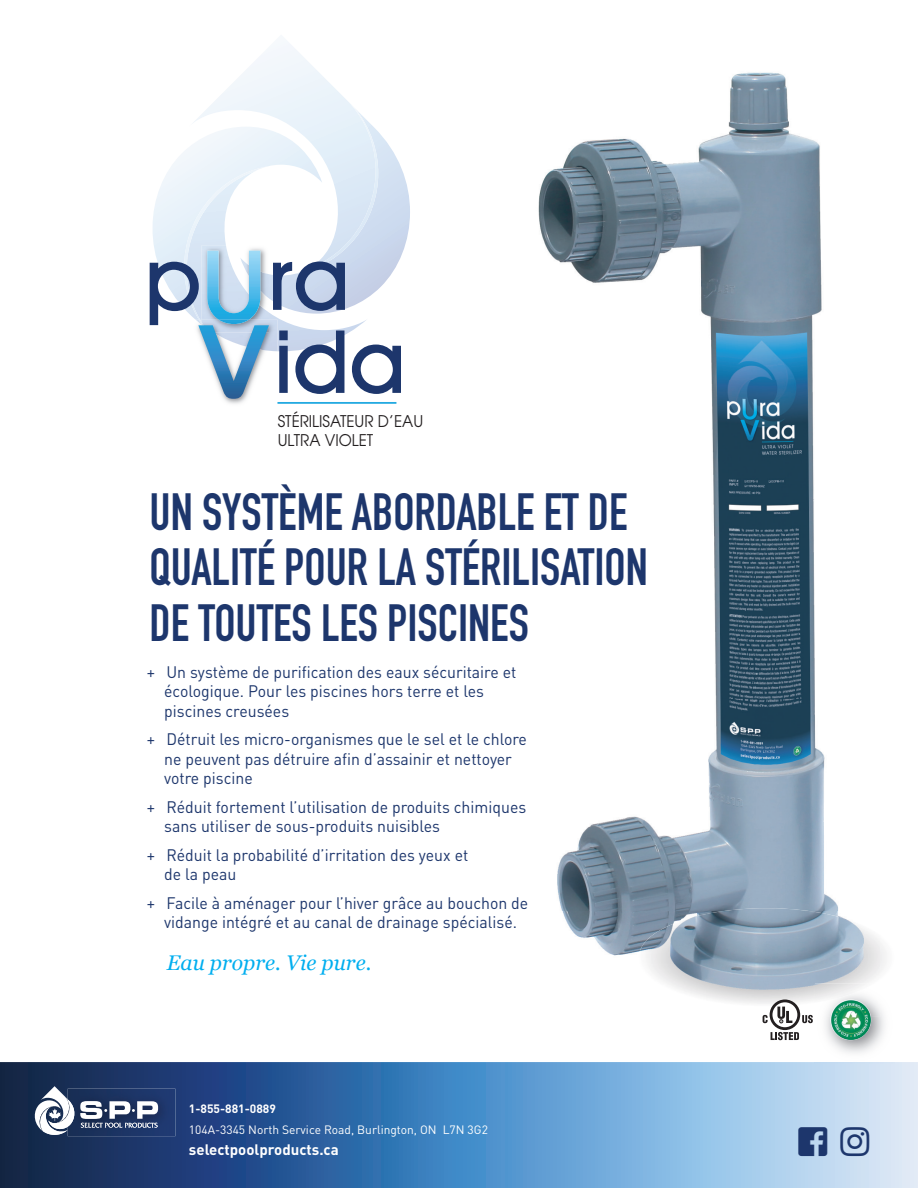
<style>
.page{position:relative;width:918px;height:1188px;background:#fff}
.page>*{position:absolute;margin:0;border:0;box-sizing:border-box;transform-origin:0 0}
.t1{font:51.6px/55.7px "DIN Engschrift Std";color:#1d366c;scale:.96 1}
.t2{font:italic 21.15px "Georgia";color:#00aeef}
.t3{font:16.5px/19.5px "DIN";color:#1d366c;scale:.96 1}
.t4{font:16.05px/19.4px "Avant Garde";color:#231f20;scale:.94 1}
.t5{font:700 15px "DIN";color:#fff}
.t6{font:12px "DIN";color:#fff}
.t7{font:700 12px "DIN";color:#fff}
</style>
<div class="page">
<svg style="left:0;top:1062px;width:918px;height:126px;background:#5c89b9"></svg>
<svg style="left:214px;top:44px;width:134px;height:58px"></svg>
<img style="left:224px;top:399px;width:22px;height:5px">
<svg style="left:150px;top:102px;width:260px;height:297px"></svg>
<hr style="left:277px;top:402px;width:119px;height:2px;background:#24aae1">
<img style="left:158px;top:1089px;width:17px;height:47px">
<svg style="left:33px;top:1086px;width:125px;height:50px"></svg>
<img style="left:538px;top:72px;width:300px;height:839px">
<img style="left:562px;top:911px;width:77px;height:45px">
<img style="left:762px;top:1007px;width:10px;height:10px">
<img style="left:639px;top:908px;width:241px;height:98px">
<img style="left:815px;top:1009px;width:80px;height:55px">
<img style="left:815px;top:983px;width:65px;height:34px">
<img style="left:815px;top:983px;width:60px;height:20px">
<img style="left:830px;top:999px;width:41px;height:41px;border-radius:20px">
<svg style="left:771px;top:1032px;width:28px;height:8px"></svg>
<svg style="left:802px;top:1015px;width:11px;height:8px"></svg>
<svg style="left:770px;top:999px;width:30px;height:31px"></svg>
<div style="left:772px;top:1002px;width:25px;height:25px;background:#fff;border-radius:50%"></div>
<svg style="left:777px;top:1007px;width:15px;height:16px"></svg>
<svg style="left:763px;top:1015px;width:5px;height:8px"></svg>
<svg style="left:799px;top:1127px;width:28px;height:29px"></svg>
<svg style="left:840px;top:1127px;width:29px;height:29px"></svg>
<p class="t4" style="left:278px;top:411px;width:156px">STÉRILISATEUR D’EAU<br>ULTRA VIOLET</p>
<h1 class="t1" style="left:150px;top:484px;width:520px">UN SYSTÈME ABORDABLE ET DE<br>QUALITÉ POUR LA STÉRILISATION<br>DE TOUTES LES PISCINES</h1>
<p class="t3" style="left:164px;top:662px;width:368px;text-indent:-17px">+ Un système de purification des eaux sécuritaire et écologique. Pour les piscines hors terre et les piscines creusées</p>
<p class="t3" style="left:164px;top:729px;width:379px;text-indent:-17px">+ Détruit les micro-organismes que le sel et le chlore ne peuvent pas détruire afin d’assainir et nettoyer votre piscine</p>
<p class="t3" style="left:164px;top:797px;width:379px;text-indent:-17px">+ Réduit fortement l’utilisation de produits chimiques sans utiliser de sous-produits nuisibles</p>
<p class="t3" style="left:164px;top:845px;width:318px;text-indent:-17px">+ Réduit la probabilité d’irritation des yeux et de la peau</p>
<p class="t3" style="left:147px;top:893px;width:399px;text-align:center">+ Facile à aménager pour l’hiver grâce au bouchon de vidange intégré et au canal de drainage spécialisé.</p>
<p class="t2" style="left:167px;top:951px;width:206px">Eau propre. Vie pure.</p>
<p class="t7" style="left:189px;top:1101px;width:89px">1-855-881-0889</p>
<p class="t6" style="left:189px;top:1122px;width:300px">104A-3345 North Service Road, Burlington, ON L7N 3G2</p>
<p class="t5" style="left:189px;top:1140px;width:151px">selectpoolproducts.ca</p>
</div>
